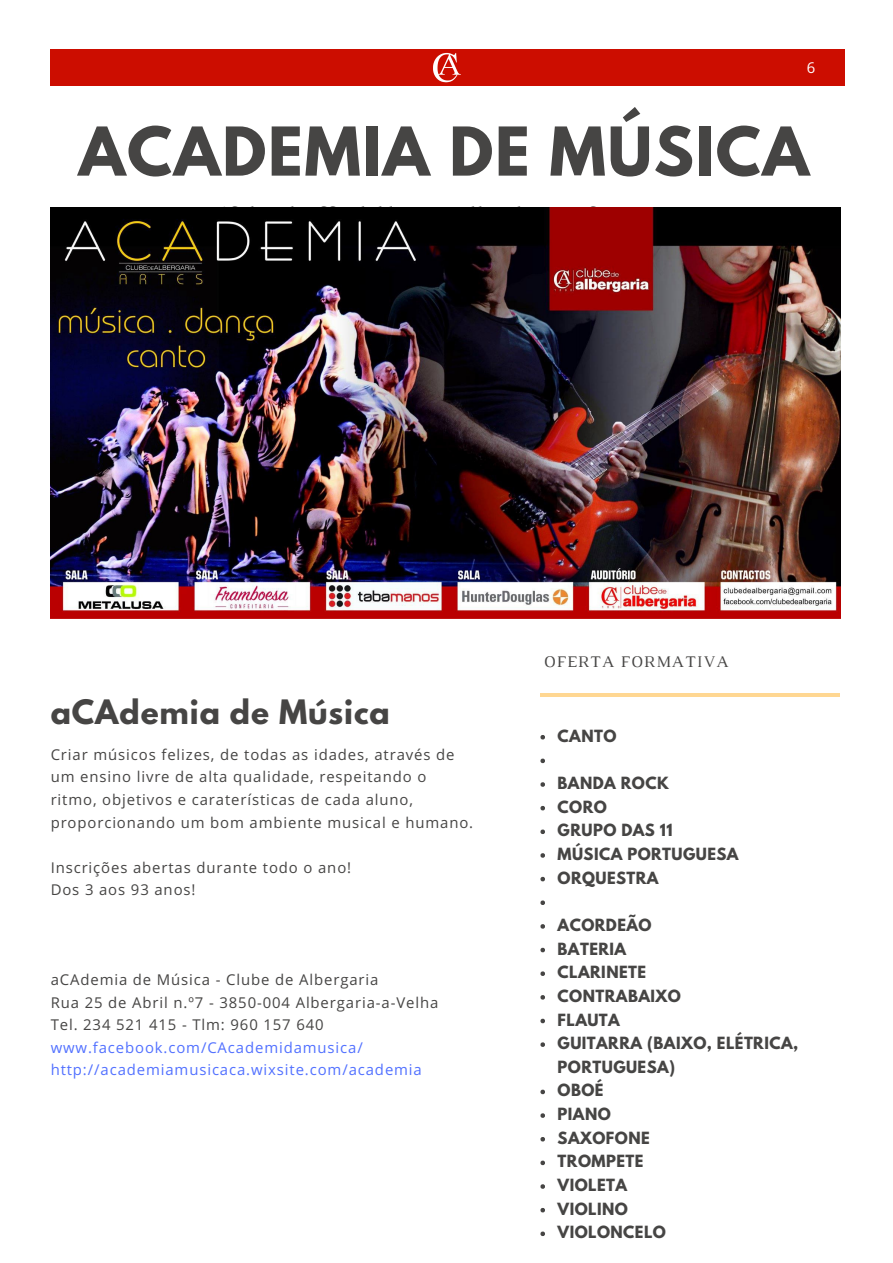
<style>
.page{position:relative;width:893px;height:1263px;background:#fff}
.page>*{position:absolute;margin:0;border:0;box-sizing:border-box;transform-origin:0 0}
.t1{font:700 59.55px "League Spartan";letter-spacing:.03em;color:#464544}
.t2{font:700 29.85px "League Spartan";letter-spacing:.03em;color:#464544}
.t3{font:16.5px "Luthier";letter-spacing:.06em;color:#464544}
.t4{font:14.85px/22.5px "Open Sans";letter-spacing:.06em;color:#464544}
.t5{font:700 14.85px/23.7px "League Spartan";letter-spacing:.03em;color:#464544}
.t6{font:14.85px/22.5px "Open Sans";letter-spacing:.06em;color:#5271ff}
.t7{font:14.85px "Open Sans";color:#fff}
</style>
<div class="page">
<div style="left:50px;top:50px;width:794px;height:36px;background:#cc0d00"></div>
<svg style="left:540px;top:735px;width:5px;height:4px"></svg>
<svg style="left:540px;top:759px;width:5px;height:4px"></svg>
<svg style="left:540px;top:782px;width:5px;height:5px"></svg>
<svg style="left:540px;top:806px;width:5px;height:4px"></svg>
<svg style="left:540px;top:829px;width:5px;height:5px"></svg>
<svg style="left:540px;top:853px;width:5px;height:5px"></svg>
<svg style="left:540px;top:877px;width:5px;height:4px"></svg>
<svg style="left:540px;top:900px;width:5px;height:5px"></svg>
<svg style="left:540px;top:924px;width:5px;height:5px"></svg>
<svg style="left:540px;top:948px;width:5px;height:4px"></svg>
<svg style="left:540px;top:971px;width:5px;height:5px"></svg>
<svg style="left:540px;top:995px;width:5px;height:4px"></svg>
<svg style="left:540px;top:1019px;width:5px;height:4px"></svg>
<svg style="left:540px;top:1042px;width:5px;height:5px"></svg>
<svg style="left:540px;top:1090px;width:5px;height:4px"></svg>
<svg style="left:540px;top:1113px;width:5px;height:5px"></svg>
<svg style="left:540px;top:1137px;width:5px;height:4px"></svg>
<svg style="left:540px;top:1160px;width:5px;height:5px"></svg>
<svg style="left:540px;top:1184px;width:5px;height:5px"></svg>
<svg style="left:540px;top:1208px;width:5px;height:4px"></svg>
<svg style="left:540px;top:1231px;width:5px;height:5px"></svg>
<hr style="left:540px;top:694px;width:300px;height:3px;background:#ffbd4a">
<img style="left:51px;top:207px;width:789px;height:411px">
<img style="left:433px;top:53px;width:28px;height:29px">
<p class="t7" style="left:807px;top:57px;width:10px">6</p>
<h1 class="t1" style="left:79px;top:122px;width:732px">ACADEMIA DE MÚSICA</h1>
<h2 class="t2" style="left:51px;top:697px;width:341px">aCAdemia de Música</h2>
<p class="t4" style="left:51px;top:743px;width:424px">Criar músicos felizes, de todas as idades, através de um ensino livre de alta qualidade, respeitando o ritmo, objetivos e caraterísticas de cada aluno, proporcionando um bom ambiente musical e humano.</p>
<p class="t4" style="left:51px;top:855px;width:302px">Inscrições abertas durante todo o ano!<br>Dos 3 aos 93 anos!</p>
<p class="t4" style="left:51px;top:968px;width:389px">aCAdemia de Música - Clube de Albergaria<br>Rua 25 de Abril n.º7 - 3850-004 Albergaria-a-Velha<br>Tel. 234 521 415 - Tlm: 960 157 640</p>
<p class="t6" style="left:51px;top:1036px;width:373px">www.facebook.com/CAcademidamusica/ http://academiamusicaca.wixsite.com/academia</p>
<p class="t3" style="left:544px;top:655px;width:186px">OFERTA FORMATIVA</p>
<p class="t5" style="left:558px;top:726px;width:60px">CANTO</p>
<p class="t5" style="left:558px;top:773px;width:182px">BANDA ROCK<br>CORO<br>GRUPO DAS 11<br>MÚSICA PORTUGUESA<br>ORQUESTRA</p>
<p class="t5" style="left:558px;top:915px;width:242px">ACORDEÃO<br>BATERIA<br>CLARINETE<br>CONTRABAIXO<br>FLAUTA<br>GUITARRA (BAIXO, ELÉTRICA,<br>PORTUGUESA)<br>OBOÉ<br>PIANO<br>SAXOFONE<br>TROMPETE<br>VIOLETA<br>VIOLINO<br>VIOLONCELO</p>
</div>
